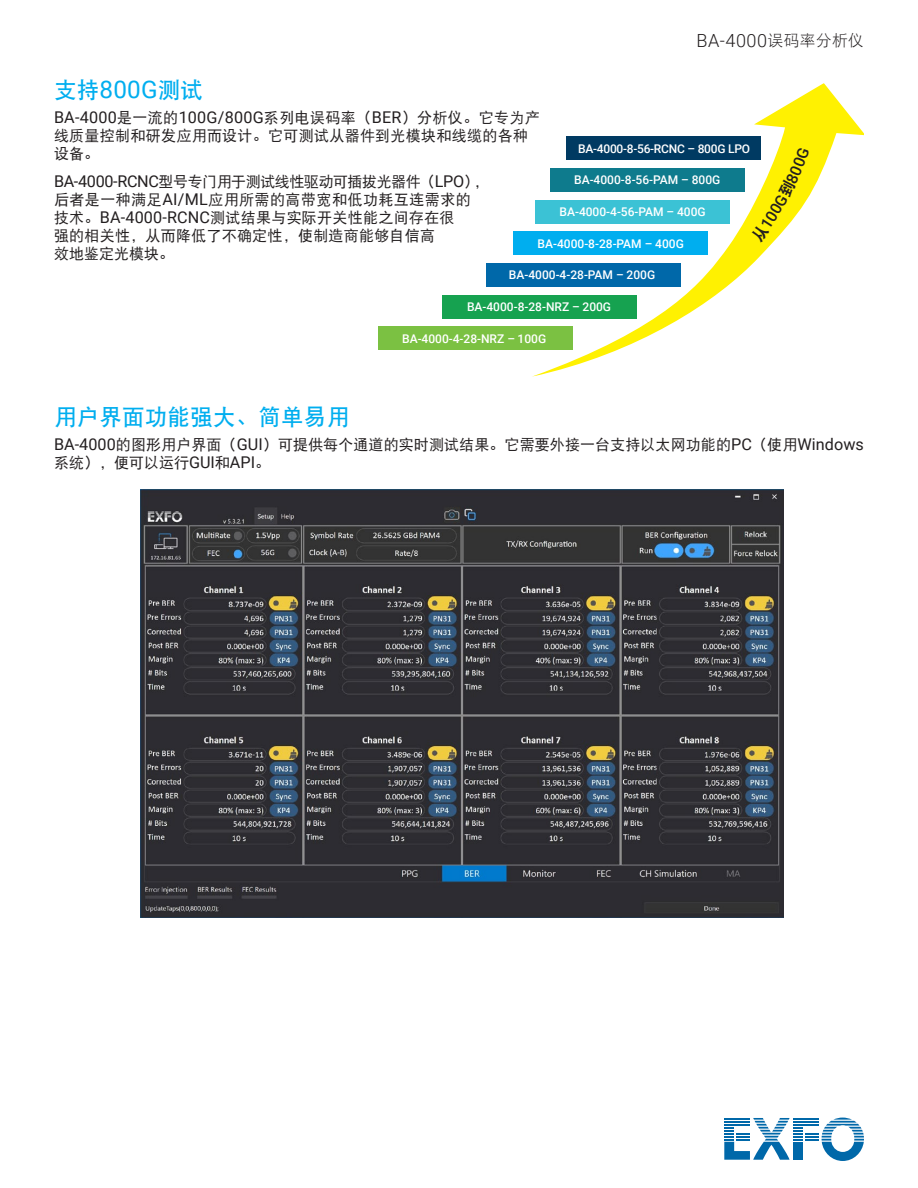
<style>
.page{position:relative;width:918px;height:1188px;background:#fff}
.page>*{position:absolute;margin:0;border:0;box-sizing:border-box;transform-origin:0 0}
.t1{font:22.5px "DF Hei W7";letter-spacing:.01em;color:#00aeef}
.t2{font:300 18.15px "Roboto";letter-spacing:.025em;color:#231f20}
.t3{font:15px/18px "DF Hei W5";letter-spacing:.015em;color:#231f20}
.t4{font:500 12px "Roboto";color:#fff}
.t5{font:500 12px "Roboto";letter-spacing:-.02em;color:#fff}
.s1{font-family:"DF Hei W3";font-weight:400;font-size:15.75px}
.s2{font-family:"Roboto";font-size:24.3px}
.s3{font-family:"Roboto";font-size:16.2px}
</style>
<div class="page">
<svg style="left:724px;top:1118px;width:140px;height:43px"></svg>
<hr style="left:724px;top:1124px;width:26px;height:2px;background:#0068a9">
<img style="left:140px;top:490px;width:644px;height:428px">
<svg style="left:532px;top:83px;width:332px;height:294px"></svg>
<div style="left:550px;top:169px;width:195px;height:23px;background:#0e7b8d"></div>
<div style="left:566px;top:137px;width:195px;height:23px;background:#003a62"></div>
<div style="left:535px;top:200px;width:195px;height:23px;background:#3bc2d5"></div>
<div style="left:513px;top:232px;width:195px;height:23px;background:#00aeef"></div>
<div style="left:486px;top:264px;width:195px;height:23px;background:#0068a9"></div>
<div style="left:443px;top:295px;width:194px;height:23px;background:#16a250"></div>
<div style="left:378px;top:327px;width:194px;height:23px;background:#7bc142"></div>
<svg style="left:750px;top:147px;width:59px;height:96px"></svg>
<p class="t2" style="left:697px;top:28px;width:169px">BA-4000<span class="s1">误码率分析仪</span></p>
<h1 class="t1" style="left:54px;top:79px;width:151px">支持<span class="s2">800G</span>测试</h1>
<p class="t3" style="left:54px;top:108px;width:487px"><span class="s3">BA-4000</span>是一流的<span class="s3">100G/800G</span>系列电误码率（<span class="s3">BER</span>）分析仪。它专为产线质量控制和研发应用而设计。它可测试从器件到光模块和线缆的各种设备。</p>
<p class="t3" style="left:54px;top:173px;width:436px"><span class="s3">BA-4000-RCNC</span>型号专门用于测试线性驱动可插拔光器件（<span class="s3">LPO</span>），后者是一种满足<span class="s3">AI/ML</span>应用所需的高带宽和低功耗互连需求的技术。<span class="s3">BA-4000-RCNC</span>测试结果与实际开关性能之间存在很<br>强的相关性，从而降低了不确定性，使制造商能够自信高<br>效地鉴定光模块。</p>
<p class="t5" style="left:578px;top:140px;width:173px">BA-4000-8-56-RCNC – 800G LPO</p>
<p class="t4" style="left:574px;top:172px;width:148px">BA-4000-8-56-PAM – 800G</p>
<p class="t4" style="left:560px;top:203px;width:148px">BA-4000-4-56-PAM – 400G</p>
<p class="t4" style="left:538px;top:235px;width:148px">BA-4000-8-28-PAM – 400G</p>
<p class="t4" style="left:509px;top:267px;width:148px">BA-4000-4-28-PAM – 200G</p>
<p class="t4" style="left:467px;top:298px;width:146px">BA-4000-8-28-NRZ – 200G</p>
<p class="t4" style="left:402px;top:330px;width:146px">BA-4000-4-28-NRZ – 100G</p>
<h1 class="t1" style="left:54px;top:406px;width:297px">用户界面功能强大、简单易用</h1>
<p class="t3" style="left:54px;top:436px;width:812px"><span class="s3">BA-4000</span>的图形用户界面（<span class="s3">GUI</span>）可提供每个通道的实时测试结果。它需要外接一台支持以太网功能的<span class="s3">PC</span>（使用<span class="s3">Windows</span>系统），便可以运行<span class="s3">GUI</span>和<span class="s3">API</span>。</p>
</div>
